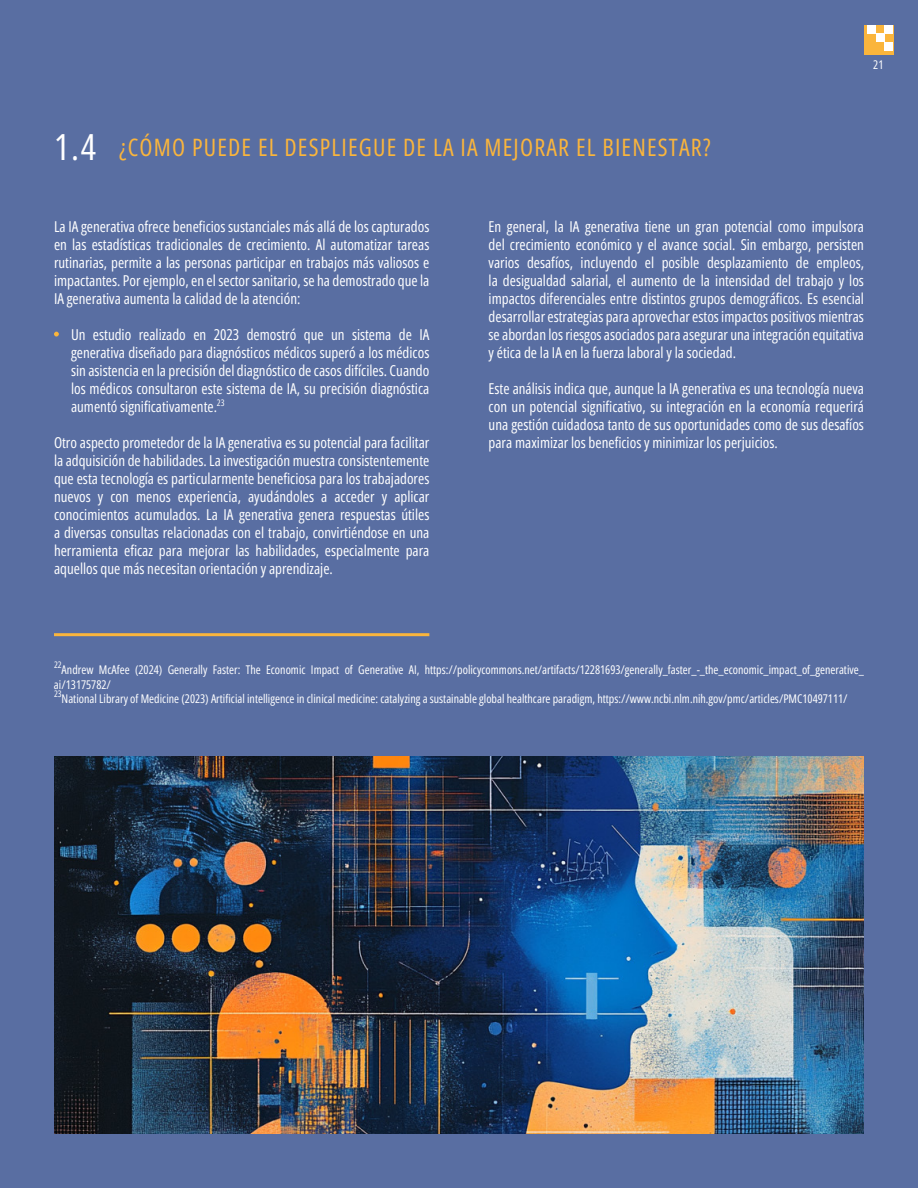
<style>
.page{position:relative;width:918px;height:1188px;background:#596ea2}
.page>*{position:absolute;margin:0;border:0;box-sizing:border-box;transform-origin:0 0}
.t1{font:24px "Open Sans Condensed";letter-spacing:.05em;color:#fab53c}
.t2{font:15px/18px "Open Sans Condensed";color:#fff;text-align:justify}
.t3{font:12px/14.4px "Open Sans Condensed";color:#fff}
.t4{font:9px "Open Sans Condensed";color:#fff}
.s1{font-size:36px;color:#fff}
</style>
<div class="page">
<hr style="left:54px;top:633px;width:375px;height:3px;background:#fab53c">
<svg style="left:54px;top:332px;width:5px;height:5px"></svg>
<div style="left:864px;top:25px;width:29px;height:29px;background:#fab53c"></div>
<div style="left:885px;top:25px;width:8px;height:9px;background:#fff"></div>
<div style="left:876px;top:34px;width:9px;height:8px;background:#fff"></div>
<div style="left:885px;top:42px;width:8px;height:9px;background:#fff"></div>
<div style="left:868px;top:25px;width:8px;height:9px;background:#fff"></div>
<img style="left:54px;top:756px;width:810px;height:378px">
<p class="t3" style="left:873px;top:58px;width:12px">21</p>
<h1 class="t1" style="left:54px;top:131px;width:658px"><span class="s1">1.4</span> ¿CÓMO PUEDE EL DESPLIEGUE DE LA IA MEJORAR EL BIENESTAR?</h1>
<p class="t2" style="left:54px;top:217px;width:377px">La IA generativa ofrece beneficios sustanciales más allá de los capturados en las estadísticas tradicionales de crecimiento. Al automatizar tareas rutinarias, permite a las personas participar en trabajos más valiosos e impactantes. Por ejemplo, en el sector sanitario, se ha demostrado que la IA generativa aumenta la calidad de la atención:</p>
<p class="t2" style="left:71px;top:325px;width:360px">Un estudio realizado en 2023 demostró que un sistema de IA generativa diseñado para diagnósticos médicos superó a los médicos sin asistencia en la precisión del diagnóstico de casos difíciles. Cuando los médicos consultaron este sistema de IA, su precisión diagnóstica aumentó significativamente.<sup>23</sup></p>
<p class="t2" style="left:54px;top:433px;width:377px">Otro aspecto prometedor de la IA generativa es su potencial para facilitar la adquisición de habilidades. La investigación muestra consistentemente que esta tecnología es particularmente beneficiosa para los trabajadores nuevos y con menos experiencia, ayudándoles a acceder y aplicar conocimientos acumulados. La IA generativa genera respuestas útiles a diversas consultas relacionadas con el trabajo, convirtiéndose en una herramienta eficaz para mejorar las habilidades, especialmente para aquellos que más necesitan orientación y aprendizaje.</p>
<p class="t2" style="left:489px;top:217px;width:377px">En general, la IA generativa tiene un gran potencial como impulsora del crecimiento económico y el avance social. Sin embargo, persisten varios desafíos, incluyendo el posible desplazamiento de empleos, la desigualdad salarial, el aumento de la intensidad del trabajo y los impactos diferenciales entre distintos grupos demográficos. Es esencial desarrollar estrategias para aprovechar estos impactos positivos mientras se abordan los riesgos asociados para asegurar una integración equitativa y ética de la IA en la fuerza laboral y la sociedad.</p>
<p class="t2" style="left:489px;top:379px;width:377px">Este análisis indica que, aunque la IA generativa es una tecnología nueva con un potencial significativo, su integración en la economía requerirá una gestión cuidadosa tanto de sus oportunidades como de sus desafíos para maximizar los beneficios y minimizar los perjuicios.</p>
<p class="t4" style="left:54px;top:659px;width:9px">22</p>
<p class="t3" style="left:54px;top:663px;width:811px;text-indent:8px">Andrew McAfee (2024) Generally Faster: The Economic Impact of Generative AI, https://policycommons.net/artifacts/12281693/generally_faster_-_the_economic_impact_of_generative_ ai/13175782/</p>
<p class="t4" style="left:54px;top:688px;width:9px">23</p>
<p class="t3" style="left:62px;top:691px;width:788px">National Library of Medicine (2023) Artificial intelligence in clinical medicine: catalyzing a sustainable global healthcare paradigm, https://www.ncbi.nlm.nih.gov/pmc/articles/PMC10497111/</p>
</div>
